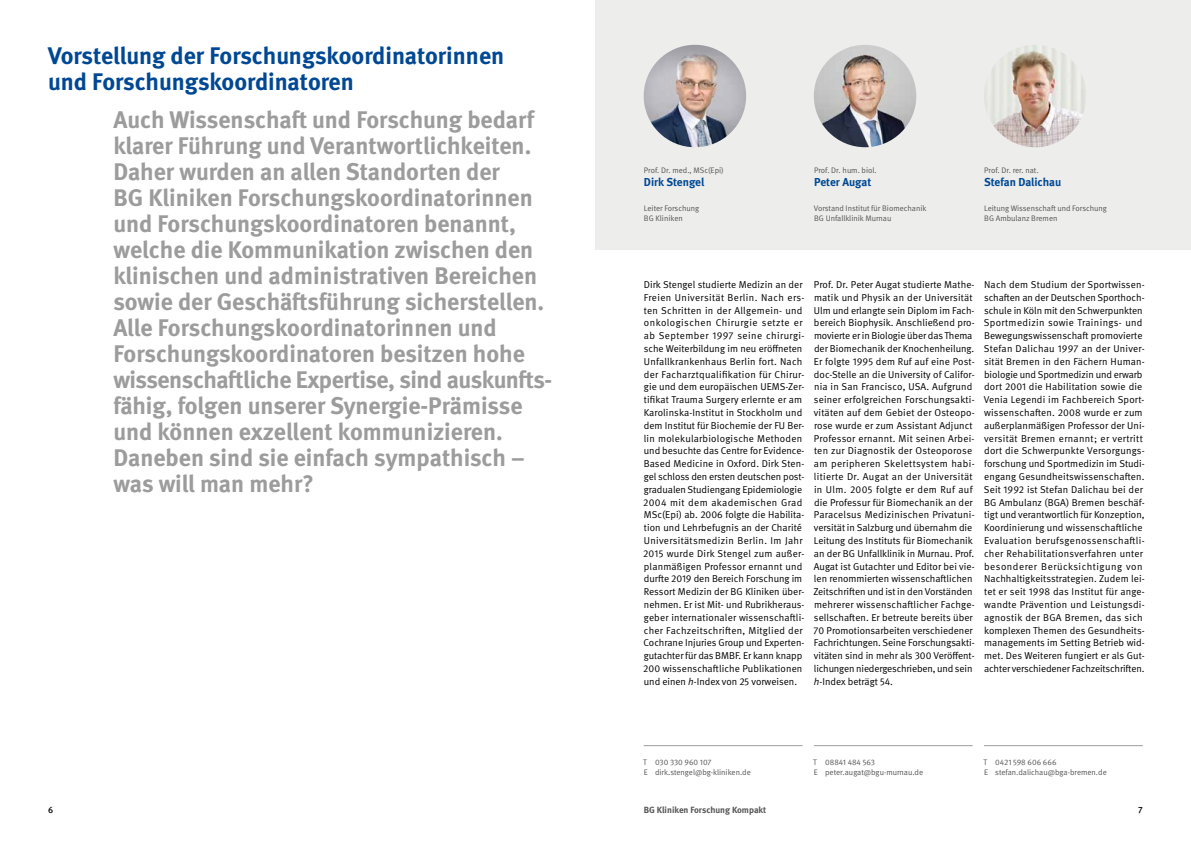
<style>
.page{position:relative;width:1191px;height:842px;background:#fff}
.page>*{position:absolute;margin:0;border:0;box-sizing:border-box;transform-origin:0 0}
.t1{font:700 24px/26px "DGUV Meta";color:#9d9c9c}
.t2{font:700 24px/26px "DGUV Meta";color:#004893}
.t3{font:700 11.5px "DGUV Meta";color:#004893}
.t4{font:10px/12.8px "DGUV Meta";letter-spacing:.01em;color:#000}
.t5{font:700 9px "DGUV Meta";color:#565655}
.t6{font:500 9px "DGUV Meta";color:#000}
.t7{font:8px/10px "DGUV Meta";color:#565655}
.s1{font-style:italic}
</style>
<div class="page">
<div style="left:595px;top:0;width:596px;height:250px;background:#ededec"></div>
<img style="left:643px;top:45px;width:103px;height:102px;border-radius:51px">
<img style="left:814px;top:45px;width:102px;height:102px;border-radius:51px">
<img style="left:984px;top:45px;width:102px;height:102px;border-radius:51px">
<hr style="left:984px;top:745px;width:158px;height:1px;background:#9d9c9c">
<hr style="left:814px;top:745px;width:158px;height:1px;background:#9d9c9c">
<hr style="left:643px;top:745px;width:159px;height:1px;background:#9d9c9c">
<h1 class="t2" style="left:48px;top:44px;width:457px">Vorstellung der Forschungskoordinatorinnen und Forschungskoordinatoren</h1>
<p class="t1" style="left:113px;top:107px;width:440px">Auch Wissenschaft und Forschung bedarf klarer Führung und Verantwortlichkeiten.<br>Daher wurden an allen Standorten der<br>BG Kliniken Forschungskoordinatorinnen und Forschungskoordinatoren benannt, welche die Kommunikation zwischen den klinischen und administrativen Bereichen sowie der Geschäftsführung sicherstellen.<br>Alle Forschungskoordinatorinnen und Forschungskoordinatoren besitzen hohe wissenschaftliche Expertise, sind auskunfts&shy;fähig, folgen unserer Synergie-Prämisse und können exzellent kommunizieren.<br>Daneben sind sie einfach sympathisch – was will man mehr?</p>
<p class="t7" style="left:644px;top:165px;width:81px">Prof. Dr. med., MSc(Epi)</p>
<p class="t3" style="left:644px;top:175px;width:62px">Dirk Stengel</p>
<p class="t7" style="left:644px;top:204px;width:57px">Leiter Forschung<br>BG Kliniken</p>
<p class="t7" style="left:814px;top:165px;width:63px">Prof. Dr. hum. biol.</p>
<p class="t3" style="left:814px;top:175px;width:59px">Peter Augat</p>
<p class="t7" style="left:814px;top:204px;width:114px">Vorstand Institut für Biomechanik<br>BG Unfallklinik Murnau</p>
<p class="t7" style="left:984px;top:165px;width:55px">Prof. Dr. rer. nat.</p>
<p class="t3" style="left:984px;top:175px;width:79px">Stefan Dalichau</p>
<p class="t7" style="left:984px;top:204px;width:124px">Leitung Wissenschaft und Forschung<br>BG Ambulanz Bremen</p>
<p class="t4" style="left:643px;top:278px;width:163px">Dirk Stengel studierte Medizin an der Freien Universität Berlin. Nach ers&shy;ten Schritten in der Allgemein- und onkologischen Chirurgie setzte er ab September 1997 seine chirurgi&shy;sche Weiterbildung im neu eröffneten Unfallkrankenhaus Berlin fort. Nach der Facharztqualifikation für Chirur&shy;gie und dem europäischen UEMS-Zer&shy;tifikat Trauma Surgery erlernte er am Karolinska-Institut in Stockholm und dem Institut für Biochemie der FU Ber&shy;lin molekularbiologische Methoden und besuchte das Centre for Evidence-Based Medicine in Oxford. Dirk Sten&shy;gel schloss den ersten deutschen post&shy;gradualen Studiengang Epidemiologie 2004 mit dem akademischen Grad MSc(Epi) ab. 2006 folgte die Habilita&shy;tion und Lehrbefugnis an der Charité Universitätsmedizin Berlin. Im Jahr 2015 wurde Dirk Stengel zum außer&shy;planmäßigen Professor ernannt und durfte 2019 den Bereich Forschung im Ressort Medizin der BG Kliniken über&shy;nehmen. Er ist Mit- und Rubrikheraus&shy;geber internationaler wissenschaftli&shy;cher Fachzeitschriften, Mitglied der Cochrane Injuries Group und Experten&shy;gutachter für das BMBF. Er kann knapp 200 wissenschaftliche Publikationen und einen <span class="s1">h</span>-Index von 25 vorweisen.</p>
<p class="t4" style="left:813px;top:278px;width:163px">Prof. Dr. Peter Augat studierte Mathe&shy;matik und Physik an der Universität Ulm und erlangte sein Diplom im Fach&shy;bereich Biophysik. Anschließend pro&shy;movierte er in Biologie über das Thema der Biomechanik der Knochenheilung.<br>Er folgte 1995 dem Ruf auf eine Post&shy;doc-Stelle an die University of Califor&shy;nia in San Francisco, USA. Aufgrund seiner erfolgreichen Forschungsakti&shy;vitäten auf dem Gebiet der Osteopo&shy;rose wurde er zum Assistant Adjunct Professor ernannt. Mit seinen Arbei&shy;ten zur Diagnostik der Osteoporose am peripheren Skelettsystem habi&shy;litierte Dr. Augat an der Universität in Ulm. 2005 folgte er dem Ruf auf die Professur für Biomechanik an der Paracelsus Medizinischen Privatuni&shy;versität in Salzburg und übernahm die Leitung des Instituts für Biomechanik an der BG Unfallklinik in Murnau. Prof.<br>Augat ist Gutachter und Editor bei vie&shy;len renommierten wissenschaftlichen Zeitschriften und ist in den Vorständen mehrerer wissenschaftlicher Fachge&shy;sellschaften. Er betreute bereits über 70 Promotionsarbeiten verschiedener Fachrichtungen. Seine Forschungsakti&shy;vitäten sind in mehr als 300 Veröffent&shy;lichungen niedergeschrieben, und sein <span class="s1">h</span>-Index beträgt 54.</p>
<p class="t4" style="left:983px;top:278px;width:162px">Nach dem Studium der Sportwissen&shy;schaften an der Deutschen Sporthoch&shy;schule in Köln mit den Schwerpunkten Sportmedizin sowie Trainings- und Bewegungswissenschaft promovierte Stefan Dalichau 1997 an der Univer&shy;sität Bremen in den Fächern Human&shy;biologie und Sportmedizin und erwarb dort 2001 die Habilitation sowie die Venia Legendi im Fachbereich Sport&shy;wissenschaften. 2008 wurde er zum außerplanmäßigen Professor der Uni&shy;versität Bremen ernannt; er vertritt dort die Schwerpunkte Versorgungs&shy;forschung und Sportmedizin im Studi&shy;engang Gesundheitswissenschaften.<br>Seit 1992 ist Stefan Dalichau bei der BG Ambulanz (BGA) Bremen beschäf&shy;tigt und verantwortlich für Konzeption, Koordinierung und wissenschaftliche Evaluation berufsgenossenschaftli&shy;cher Rehabilitationsverfahren unter besonderer Berücksichtigung von Nachhaltigkeitsstrategien. Zudem lei&shy;tet er seit 1998 das Institut für ange&shy;wandte Prävention und Leistungsdi&shy;agnostik der BGA Bremen, das sich komplexen Themen des Gesundheits&shy;managements im Setting Betrieb wid&shy;met. Des Weiteren fungiert er als Gut&shy;achter verschiedener Fachzeitschriften.</p>
<p class="t7" style="left:643px;top:757px;width:109px">T 030 330 960 107<br>E dirk.stengel@bg-kliniken.de</p>
<p class="t7" style="left:813px;top:757px;width:111px">T 08841 484 563<br>E peter.augat@bgu-murnau.de</p>
<p class="t7" style="left:983px;top:757px;width:125px">T 0421 598 606 666<br>E stefan.dalichau@bga-bremen.de</p>
<p class="t6" style="left:48px;top:804px;width:7px">6</p>
<p class="t5" style="left:643px;top:804px;width:124px">BG Kliniken Forschung Kompakt</p>
<p class="t6" style="left:1138px;top:804px;width:6px">7</p>
</div>
